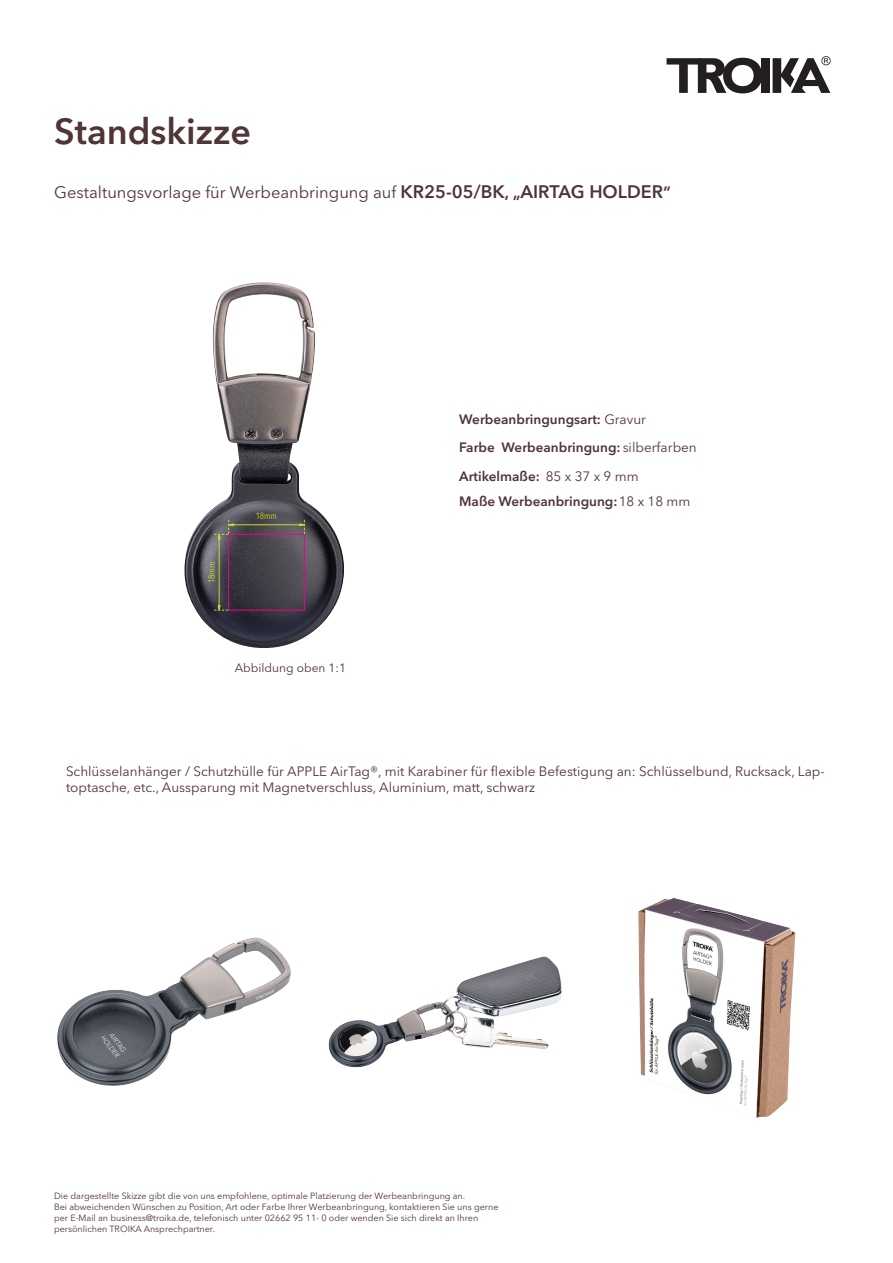
<style>
.page{position:relative;width:893px;height:1263px;background:#fff}
.page>*{position:absolute;margin:0;border:0;box-sizing:border-box;transform-origin:0 0}
.t1{font:600 36px "Avenir Next LT Pro";color:#503438}
.t2{font:16.5px "Avenir Next LT Pro";color:#503438}
.t3{font:13.5px/16.2px "Avenir Next LT Pro";color:#503438}
.t4{font:600 13.5px/28.5px "Avenir Next LT Pro";color:#503438}
.t5{font:12px "Avenir Next LT Pro";color:#503438}
.t6{font:9px/10.8px "Avenir Next LT Pro";color:#503438}
.t7{font:condensed 9px "Avenir Next LT Pro";color:#cadb2a}
.s1{font-weight:600;font-size:18px}
.s2{font-weight:600}
.s3{font-weight:400}
</style>
<div class="page">
<svg style="left:773px;top:56px;width:58px;height:37px"></svg>
<div style="left:761px;top:58px;width:9px;height:35px;background:#231f20"></div>
<svg style="left:667px;top:58px;width:94px;height:35px"></svg>
<img style="left:57px;top:938px;width:234px;height:148px">
<img style="left:328px;top:956px;width:220px;height:112px">
<img style="left:638px;top:898px;width:157px;height:220px">
<img style="left:184px;top:282px;width:161px;height:366px">
<div style="left:228px;top:534px;width:77px;height:76px;border:1px solid #ed028c"></div>
<hr style="left:219px;top:538px;width:1px;height:70px;background:#cadb2a">
<hr style="left:233px;top:524px;width:69px;height:1px;background:#cadb2a">
<svg style="left:214px;top:520px;width:20px;height:20px"></svg>
<svg style="left:299px;top:520px;width:6px;height:14px"></svg>
<svg style="left:214px;top:605px;width:14px;height:6px"></svg>
<h1 class="t1" style="left:54px;top:110px;width:198px">Standskizze</h1>
<h2 class="t2" style="left:54px;top:182px;width:618px">Gestaltungsvorlage für Werbeanbringung auf <span class="s1">KR25-05/BK</span><span class="s2">, „</span><span class="s1">AIRTAG HOLDER</span><span class="s2">“</span></h2>
<h3 class="t4" style="left:459px;top:405px;width:239px">Werbeanbringungsart: <span class="s3">Gravur<br></span>Farbe Werbeanbringung:<span class="s3">silberfarben<br></span>Artikelmaße: <span class="s3">85 x 37 x 9 mm</span></h3>
<p class="t7" style="left:206px;top:583px;width:23px;rotate:-90deg">18mm</p>
<p class="t7" style="left:256px;top:510px;width:23px">18mm</p>
<h3 class="t5" style="left:235px;top:661px;width:113px">Abbildung oben 1:1</h3>
<h3 class="t4" style="left:459px;top:487px;width:233px">Maße Werbeanbringung:<span class="s3">18 x 18 mm</span></h3>
<h3 class="t3" style="left:66px;top:763px;width:760px">Schlüsselanhänger / Schutzhülle für APPLE AirTag®, mit Karabiner für flexible Befestigung an: Schlüsselbund, Rucksack, Lap&shy;toptasche, etc., Aussparung mit Magnetverschluss, Aluminium, matt, schwarz</h3>
<p class="t6" style="left:54px;top:1191px;width:446px">Die dargestellte Skizze gibt die von uns empfohlene, optimale Platzierung der Werbeanbringung an.<br>Bei abweichenden Wünschen zu Position, Art oder Farbe Ihrer Werbeanbringung, kontaktieren Sie uns gerne per E-Mail an business@troika.de, telefonisch unter 02662 95 11- 0 oder wenden Sie sich direkt an Ihren persönlichen TROIKA Ansprechpartner.</p>
</div>
